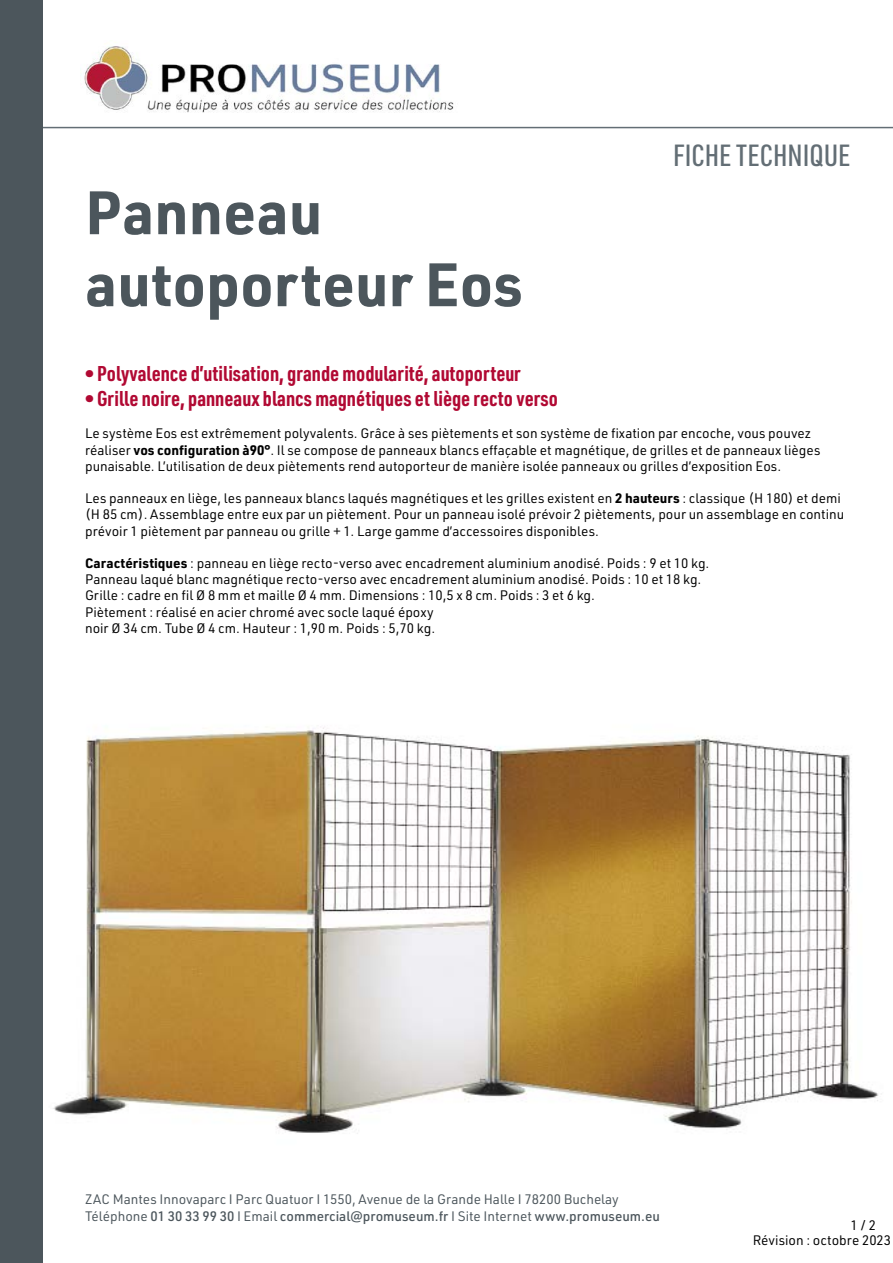
<style>
.page{position:relative;width:893px;height:1263px;background:#fff}
.page>*{position:absolute;margin:0;border:0;box-sizing:border-box;transform-origin:0 0}
.t1{font:700 60px/72px "URWDIN";color:#4c565c}
.t2{font:500 30px "URWDIN Cond";color:#636e75}
.t3{font:700 21px "URWDIN Cond";color:#b10933}
.t4{font:13.5px/16.2px "URWDIN";color:#000}
.t5{font:13.5px/16.2px "URWDIN";color:#4c565c}
.s1{font-weight:700}
.s2{font-weight:500}
</style>
<div class="page">
<hr style="left:21px;top:127px;width:872px;height:1px;background:#636e75">
<img style="left:84px;top:42px;width:370px;height:71px">
<div style="left:0;top:0;width:43px;height:1263px;background:#4c565c"></div>
<img style="left:53px;top:727px;width:826px;height:407px">
<h1 class="t1" style="left:85px;top:174px;width:439px">Panneau autoporteur Eos</h1>
<h2 class="t2" style="left:673px;top:135px;width:179px">FICHE TECHNIQUE</h2>
<h3 class="t3" style="left:85px;top:359px;width:437px">• Polyvalence d’utilisation, grande modularité, autoporteur</h3>
<h3 class="t3" style="left:85px;top:384px;width:474px">• Grille noire, panneaux blancs magnétiques et liège recto verso</h3>
<p class="t4" style="left:85px;top:425px;width:737px">Le système Eos est extrêmement polyvalents. Grâce à ses piètements et son système de fixation par encoche, vous pouvez réaliser <span class="s1">vos configuration à90°</span>. Il se compose de panneaux blancs effaçable et magnétique, de grilles et de panneaux lièges punaisable. L’utilisation de deux piètements rend autoporteur de manière isolée panneaux ou grilles d’exposition Eos.</p>
<p class="t4" style="left:85px;top:490px;width:761px">Les panneaux en liège, les panneaux blancs laqués magnétiques et les grilles existent en <span class="s1">2 hauteurs</span> : classique (H 180) et demi (H 85 cm). Assemblage entre eux par un piètement. Pour un panneau isolé prévoir 2 piètements, pour un assemblage en continu prévoir 1 piètement par panneau ou grille + 1. Large gamme d’accessoires disponibles.</p>
<p class="t4" style="left:85px;top:555px;width:626px"><span class="s1">Caractéristiques</span> : panneau en liège recto-verso avec encadrement aluminium anodisé. Poids : 9 et 10 kg.<br>Panneau laqué blanc magnétique recto-verso avec encadrement aluminium anodisé. Poids : 10 et 18 kg.<br>Grille : cadre en fil Ø 8 mm et maille Ø 4 mm. Dimensions : 10,5 x 8 cm. Poids : 3 et 6 kg.<br>Piètement : réalisé en acier chromé avec socle laqué époxy<br>noir Ø 34 cm. Tube Ø 4 cm. Hauteur : 1,90 m. Poids : 5,70 kg.</p>
<p class="t5" style="left:85px;top:1191px;width:576px">ZAC Mantes Innovaparc I Parc Quatuor I 1550, Avenue de la Grande Halle I 78200 Buchelay<br>Téléphone <span class="s2">01 30 33 99 30</span> I Email <span class="s2">commercial@promuseum.fr</span> I Site Internet <span class="s2">www.promuseum.eu</span></p>
<p class="t4" style="left:753px;top:1217px;width:140px;line-height:14.9px;text-indent:98px">1 / 2<br>Révision : octobre 2023</p>
</div>
